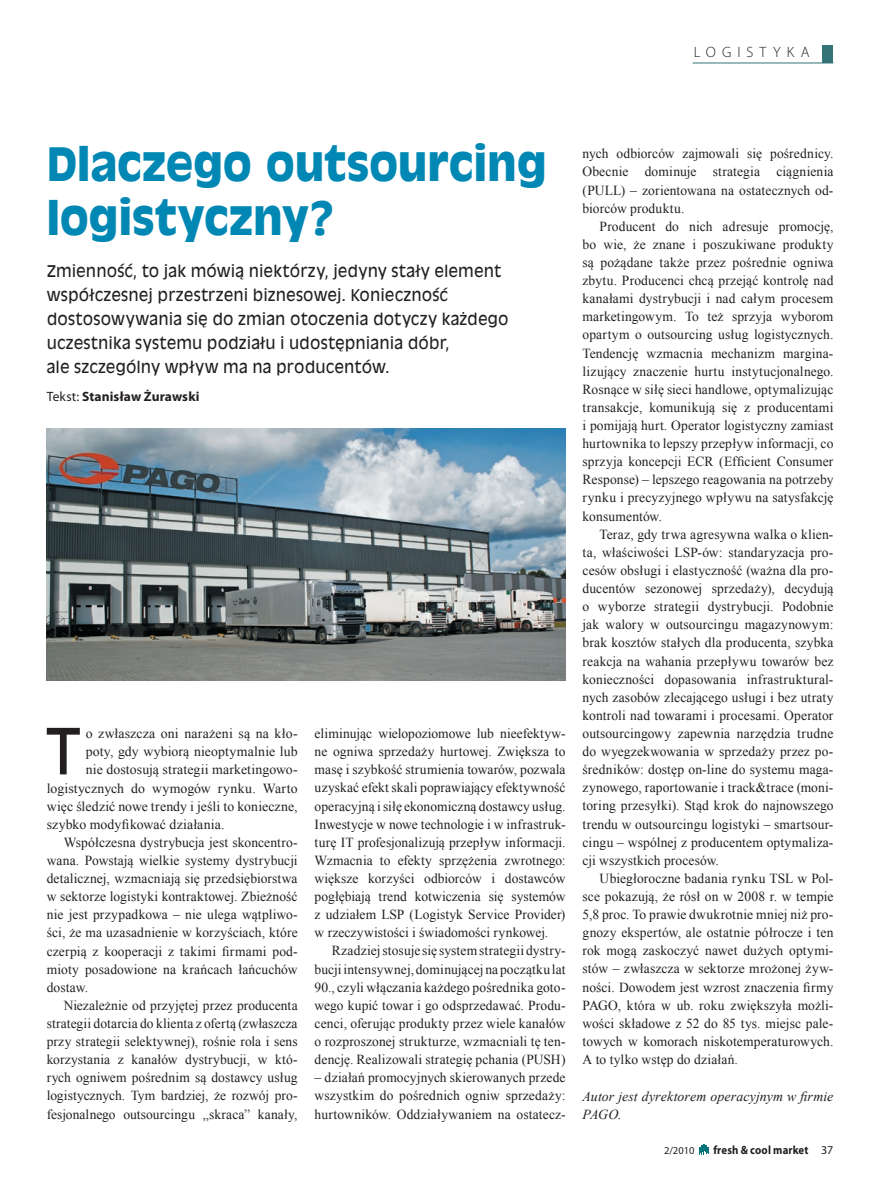
<style>
.page{position:relative;width:893px;height:1191px;background:#fff}
.page>*{position:absolute;margin:0;border:0;box-sizing:border-box;transform-origin:0 0}
.t1{font:62.1px "Antique Olive";color:#231f20}
.t2{font:700 45px/54px "Antique Olive";letter-spacing:-.005em;color:#0087b3;scale:.93 1}
.t3{font:15.75px/24px "Antique Olive";letter-spacing:.01em;color:#231f20}
.t4{font:300 15px "Myriad Pro";letter-spacing:.405em;color:#231f20}
.t5{font:13.8px/18.1px "Times New Roman";letter-spacing:.005em;color:#231f20;text-align:justify}
.t6{font:italic 13.8px/18.1px "Times New Roman";letter-spacing:.01em;color:#231f20}
.t7{font:700 13.5px "Myriad Pro";letter-spacing:.01em;color:#231f20}
.t8{font:700 12px "Myriad Pro";letter-spacing:.015em;color:#231f20;scale:.9 1}
.t9{font:10.5px "Myriad Pro";color:#231f20}
.s1{font-weight:400}
</style>
<div class="page">
<hr style="left:693px;top:63px;width:140px;height:1px;background:#347478">
<div style="left:822px;top:45px;width:11px;height:18px;background:#347478"></div>
<svg style="left:700px;top:1144px;width:8px;height:10px"></svg>
<img style="left:47px;top:428px;width:519px;height:253px">
<p class="t4" style="left:694px;top:43px;width:117px">LOGISTYKA</p>
<h2 class="t2" style="left:47px;top:136px;width:539px">Dlaczego outsourcing logistyczny?</h2>
<p class="t3" style="left:47px;top:259px;width:463px">Zmienność, to jak mówią niektórzy, jedyny stały element współczesnej przestrzeni biznesowej. Konieczność dostosowywania się do zmian otoczenia dotyczy każdego uczestnika systemu podziału i udostępniania dóbr,<br>ale szczególny wpływ ma na producentów.</p>
<p class="t7" style="left:47px;top:388px;width:154px"><span class="s1">Tekst:</span> Stanisław Żurawski</p>
<h1 class="t1" style="left:45px;top:711px;width:37px">T</h1>
<p class="t5" style="left:86px;top:724px;width:213px">o zwłaszcza oni narażeni są na kło-</p>
<p class="t5" style="left:86px;top:742px;width:213px">poty, gdy wybiorą nieoptymalnie lub</p>
<p class="t5" style="left:86px;top:760px;width:213px">nie dostosują strategii marketingowo-</p>
<p class="t5" style="left:47px;top:778px;width:252px">logistycznych do wymogów rynku. Warto</p>
<p class="t5" style="left:47px;top:796px;width:252px">więc śledzić nowe trendy i jeśli to konieczne,</p>
<p class="t5" style="left:47px;top:815px;width:179px">szybko modyfikować działania.</p>
<p class="t5" style="left:64px;top:833px;width:235px">Współczesna dystrybucja jest skoncentro-</p>
<p class="t5" style="left:47px;top:851px;width:252px">wana. Powstają wielkie systemy dystrybucji</p>
<p class="t5" style="left:47px;top:869px;width:252px">detalicznej, wzmacniają się przedsiębiorstwa</p>
<p class="t5" style="left:47px;top:887px;width:252px">w sektorze logistyki kontraktowej. Zbieżność</p>
<p class="t5" style="left:47px;top:905px;width:252px">nie jest przypadkowa – nie ulega wątpliwo-</p>
<p class="t5" style="left:47px;top:923px;width:252px">ści, że ma uzasadnienie w korzyściach, które</p>
<p class="t5" style="left:47px;top:941px;width:252px">czerpią z kooperacji z takimi firmami pod-</p>
<p class="t5" style="left:47px;top:959px;width:252px">mioty posadowione na krańcach łańcuchów</p>
<p class="t5" style="left:47px;top:978px;width:43px">dostaw.</p>
<p class="t5" style="left:64px;top:996px;width:235px">Niezależnie od przyjętej przez producenta</p>
<p class="t5" style="left:47px;top:1014px;width:252px">strategii dotarcia do klienta z ofertą (zwłaszcza</p>
<p class="t5" style="left:47px;top:1032px;width:252px">przy strategii selektywnej), rośnie rola i sens</p>
<p class="t5" style="left:47px;top:1050px;width:252px">korzystania z kanałów dystrybucji, w któ-</p>
<p class="t5" style="left:47px;top:1068px;width:252px">rych ogniwem pośrednim są dostawcy usług</p>
<p class="t5" style="left:47px;top:1086px;width:252px">logistycznych. Tym bardziej, że rozwój pro-</p>
<p class="t5" style="left:47px;top:1104px;width:252px">fesjonalnego outsourcingu „skraca” kanały,</p>
<p class="t5" style="left:315px;top:724px;width:252px">eliminując wielopoziomowe lub nieefektyw&shy;ne ogniwa sprzedaży hurtowej. Zwiększa to masę i szybkość strumienia towarów, pozwala uzyskać efekt skali poprawiający efektywność operacyjną i siłę ekonomiczną dostawcy usług.<br>Inwestycje w nowe technologie i w infrastruk&shy;turę IT profesjonalizują przepływ informacji.<br>Wzmacnia to efekty sprzężenia zwrotnego: większe korzyści odbiorców i dostawców pogłębiają trend kotwiczenia się systemów z udziałem LSP (Logistyk Service Provider) w rzeczywistości i świadomości rynkowej.</p>
<p class="t5" style="left:315px;top:941px;width:252px;text-indent:17px">Rzadziej stosuje się system strategii dystry&shy;bucji intensywnej, dominującej na początku lat 90., czyli włączania każdego pośrednika goto&shy;wego kupić towar i go odsprzedawać. Produ&shy;cenci, oferując produkty przez wiele kanałów o rozproszonej strukturze, wzmacniali tę ten&shy;dencję. Realizowali strategię pchania (PUSH)</p>
<p class="t5" style="left:315px;top:1068px;width:252px">– działań promocyjnych skierowanych przede wszystkim do pośrednich ogniw sprzedaży: hurtowników. Oddziaływaniem na ostatecz-</p>
<p class="t5" style="left:583px;top:144px;width:252px">nych odbiorców zajmowali się pośrednicy.<br>Obecnie dominuje strategia ciągnienia (PULL) – zorientowana na ostatecznych od&shy;biorców produktu.</p>
<p class="t5" style="left:583px;top:217px;width:252px;text-indent:17px">Producent do nich adresuje promocję, bo wie, że znane i poszukiwane produkty są pożądane także przez pośrednie ogniwa zbytu. Producenci chcą przejąć kontrolę nad kanałami dystrybucji i nad całym procesem marketingowym. To też sprzyja wyborom opartym o outsourcing usług logistycznych.<br>Tendencję wzmacnia mechanizm margina&shy;lizujący znaczenie hurtu instytucjonalnego.<br>Rosnące w siłę sieci handlowe, optymalizując transakcje, komunikują się z producentami i pomijają hurt. Operator logistyczny zamiast hurtownika to lepszy przepływ informacji, co sprzyja koncepcji ECR (Efficient Consumer Response) – lepszego reagowania na potrzeby rynku i precyzyjnego wpływu na satysfakcję konsumentów.</p>
<p class="t5" style="left:583px;top:525px;width:252px;text-indent:17px">Teraz, gdy trwa agresywna walka o klien&shy;ta, właściwości LSP-ów: standaryzacja pro&shy;cesów obsługi i elastyczność (ważna dla pro&shy;ducentów sezonowej sprzedaży), decydują o wyborze strategii dystrybucji. Podobnie jak walory w outsourcingu magazynowym: brak kosztów stałych dla producenta, szybka reakcja na wahania przepływu towarów bez konieczności dopasowania infrastruktural&shy;nych zasobów zlecającego usługi i bez utraty kontroli nad towarami i procesami. Operator outsourcingowy zapewnia narzędzia trudne do wyegzekwowania w sprzedaży przez po&shy;średników: dostęp on-line do systemu maga&shy;zynowego, raportowanie i track&amp;trace (moni&shy;toring przesyłki). Stąd krok do najnowszego trendu w outsourcingu logistyki – smartsour&shy;cingu – wspólnej z producentem optymaliza&shy;cji wszystkich procesów.</p>
<p class="t5" style="left:582px;top:869px;width:252px;text-indent:17px">Ubiegłoroczne badania rynku TSL w Pol&shy;sce pokazują, że rósł on w 2008 r. w tempie 5,8 proc. To prawie dwukrotnie mniej niż pro&shy;gnozy ekspertów, ale ostatnie półrocze i ten rok mogą zaskoczyć nawet dużych optymi&shy;stów – zwłaszcza w sektorze mrożonej żyw&shy;ności. Dowodem jest wzrost znaczenia firmy PAGO, która w ub. roku zwiększyła możli&shy;wości składowe z 52 do 85 tys. miejsc pale&shy;towych w komorach niskotemperaturowych.<br>A to tylko wstęp do działań.</p>
<p class="t6" style="left:583px;top:1086px;width:252px">Autor jest dyrektorem operacyjnym w firmie<br>PAGO.</p>
<p class="t9" style="left:664px;top:1144px;width:32px">2/2010</p>
<p class="t8" style="left:713px;top:1142px;width:135px">fresh &amp; cool market <span class="s1">37</span></p>
</div>
